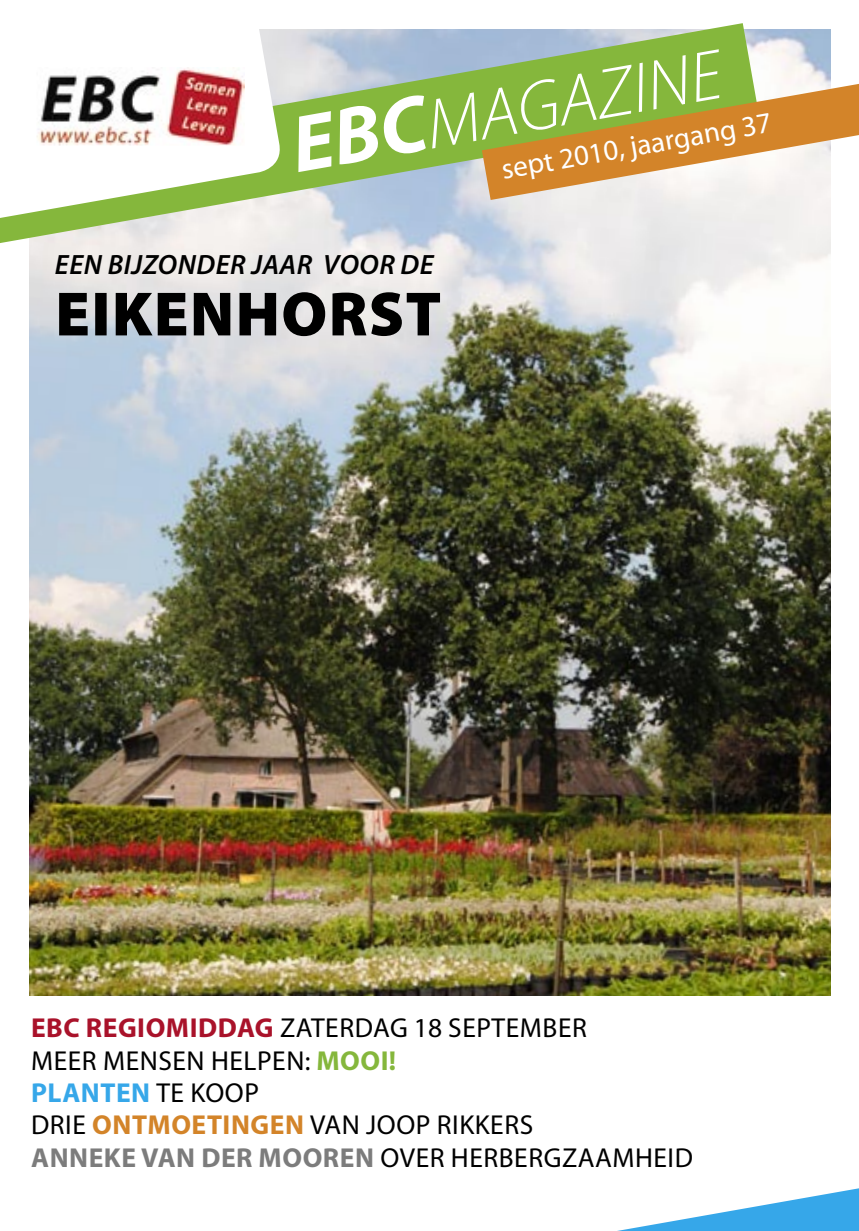
<style>
.page{position:relative;width:859px;height:1231px;background:#fff}
.page>*{position:absolute;margin:0;border:0;box-sizing:border-box;transform-origin:0 0}
.t1{font:italic 300 71.23px "Myriad Pro";color:#fff}
.t2{font:900 63px "Myriad Pro";letter-spacing:.02em;color:#000}
.t3{font:29.05px "Myriad Pro";color:#fff}
.t4{font:italic 600 28px "Myriad Pro";letter-spacing:.02em;color:#000}
.t5{font:27.47px/32.4px "Myriad Pro";letter-spacing:.02em;color:#000}
.t6{font:700 27.47px "Myriad Pro";letter-spacing:.02em;color:#36a7e9}
.s1{font-weight:700;font-size:80.85px}
.s2{font-weight:700;color:#a9122a}
.s3{font-weight:700;color:#85b73c}
.s4{font-weight:400;color:#000}
.s5{font-weight:700;color:#d38429}
.s6{font-weight:700;color:#7c7c7c}
</style>
<div class="page">
<img style="left:29px;top:30px;width:800px;height:965px">
<svg style="left:283px;top:23px;width:474px;height:237px;background:#bed0b7"></svg>
<svg style="left:0;top:29px;width:283px;height:263px"></svg>
<img style="left:36px;top:67px;width:209px;height:79px">
<svg style="left:481px;top:37px;width:377px;height:163px"></svg>
<svg style="left:623px;top:1188px;width:235px;height:42px"></svg>
<p class="t1" style="left:286px;top:112px;width:435px;rotate:-10deg"><span class="s1">EBC</span>MAGAZINE</p>
<p class="t3" style="left:499px;top:154px;width:275px;rotate:-10deg">sept 2010, jaargang 37</p>
<p class="t4" style="left:55px;top:249px;width:380px">EEN BIJZONDER JAAR VOOR DE</p>
<p class="t2" style="left:55px;top:278px;width:387px">EIKENHORST</p>
<p class="t5" style="left:31px;top:1012px;width:557px"><span class="s2">EBC REGIOMIDDAG</span> ZATERDAG 18 SEPTEMBER<br>MEER MENSEN HELPEN: <span class="s3">MOOI!</span></p>
<p class="t6" style="left:31px;top:1077px;width:229px">PLANTEN <span class="s4">TE KOOP</span></p>
<p class="t5" style="left:31px;top:1109px;width:663px">DRIE <span class="s5">ONTMOETINGEN</span> VAN JOOP RIKKERS<br><span class="s6">ANNEKE VAN DER MOOREN</span> OVER HERBERGZAAMHEID</p>
</div>
